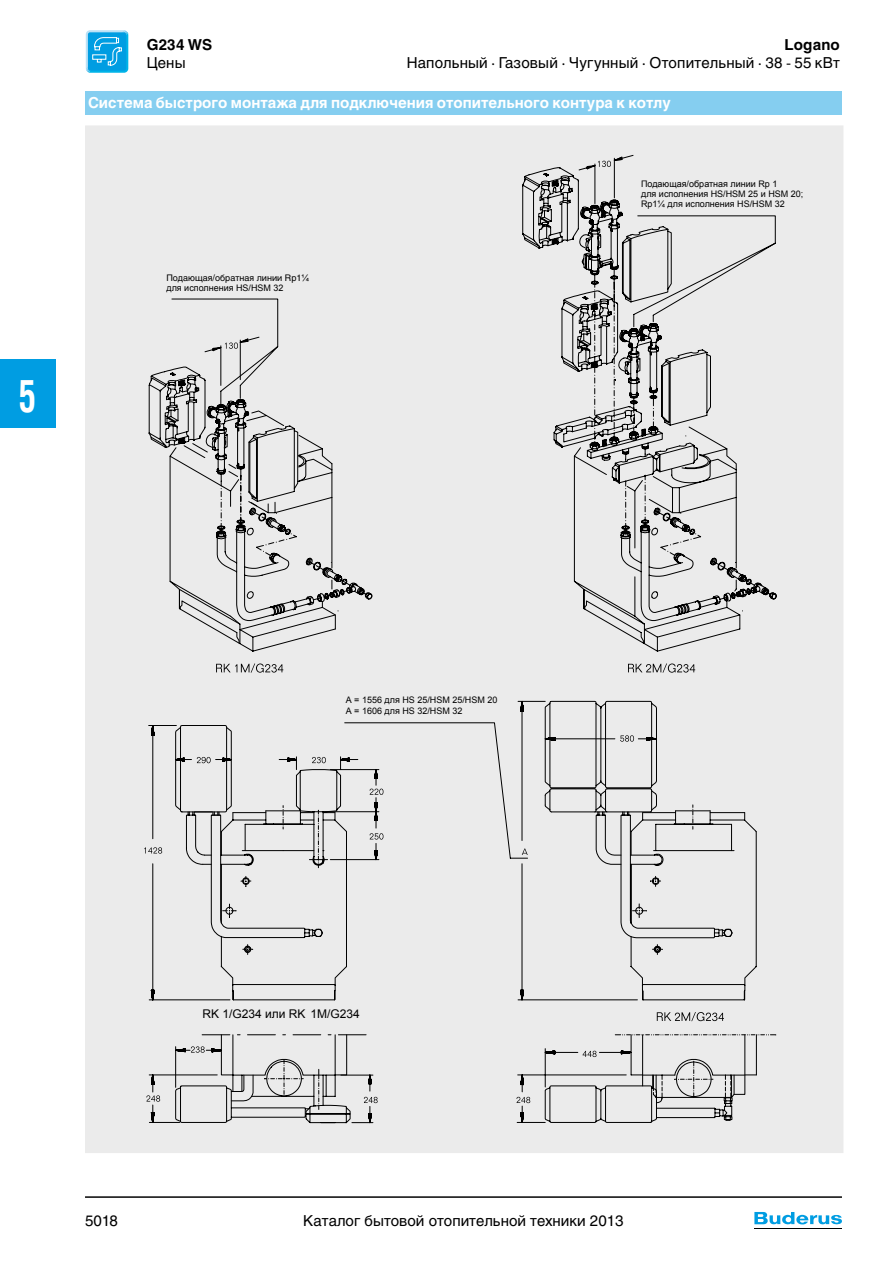
<style>
.page{position:relative;width:893px;height:1263px;background:#fff}
.page>*{position:absolute;margin:0;border:0;box-sizing:border-box;transform-origin:0 0}
.t1{font:700 45px "Helios Cond";color:#fff;scale:.8 1}
.t2{font:15px "Helios";color:#000}
.t3{font:700 15px "Helios";color:#fff}
.t4{font:700 15px "Helios";letter-spacing:.01em;color:#000}
.t5{font:12px "Arial";color:#000}
.t6{font:9px/10.1px "Arial";color:#000}
.t7{font:9px "Helios";color:#000}
.s1{font-family:"Arial"}
</style>
<div class="page">
<svg style="left:754px;top:1212px;width:88px;height:13px"></svg>
<hr style="left:754px;top:1228px;width:88px;height:1px;background:#000">
<div style="left:0;top:360px;width:55px;height:68px;background:#009de2"></div>
<hr style="left:85px;top:1197px;width:757px;height:1px;background:#000">
<svg style="left:85px;top:33px;width:44px;height:37px"></svg>
<svg style="left:86px;top:30px;width:42px;height:43px;background:#2eb0e7"></svg>
<div style="left:85px;top:92px;width:757px;height:23px;background:#85cef0"></div>
<div style="left:86px;top:126px;width:757px;height:1026px;background:#ebebeb"></div>
<svg style="left:165px;top:372px;width:179px;height:280px"></svg>
<svg style="left:216px;top:663px;width:67px;height:10px"></svg>
<svg style="left:517px;top:858px;width:259px;height:265px"></svg>
<svg style="left:144px;top:725px;width:236px;height:399px"></svg>
<svg style="left:172px;top:167px;width:450px;height:237px"></svg>
<svg style="left:579px;top:155px;width:54px;height:49px"></svg>
<svg style="left:344px;top:215px;width:432px;height:643px"></svg>
<h1 class="t1" style="left:19px;top:369px;width:24px">5</h1>
<h2 class="t4" style="left:147px;top:36px;width:67px">G234 WS</h2>
<h2 class="t4" style="left:785px;top:36px;width:57px">Logano</h2>
<h2 class="t2" style="left:147px;top:54px;width:40px">Цены</h2>
<h2 class="t2" style="left:407px;top:54px;width:435px">Напольный · Газовый · Чугунный · Отопительный · 38 - 55 кВт</h2>
<h2 class="t3" style="left:88px;top:94px;width:584px">Система быстрого монтажа для подключения отопительного контура к котлу</h2>
<p class="t7" style="left:166px;top:272px;width:144px">Подающая/обратная линии Rp1<span class="s1">¼</span></p>
<p class="t6" style="left:166px;top:283px;width:119px">для исполнения HS/HSM 32</p>
<p class="t6" style="left:641px;top:179px;width:164px">Подающая/обратная линии Rp 1<br>для исполнения HS/HSM 25 и HSM 20;<br>Rp1¼ для исполнения HS/HSM 32</p>
<p class="t6" style="left:346px;top:695px;width:153px">А = 1556 для HS 25/HSM 25/HSM 20<br>А = 1606 для HS 32/HSM 32</p>
<h3 class="t5" style="left:202px;top:1006px;width:159px">RK 1/G234 или RK 1M/G234</h3>
<h2 class="t2" style="left:85px;top:1212px;width:34px">5018</h2>
<h2 class="t2" style="left:303px;top:1212px;width:322px">Каталог бытовой отопительной техники 2013</h2>
</div>
